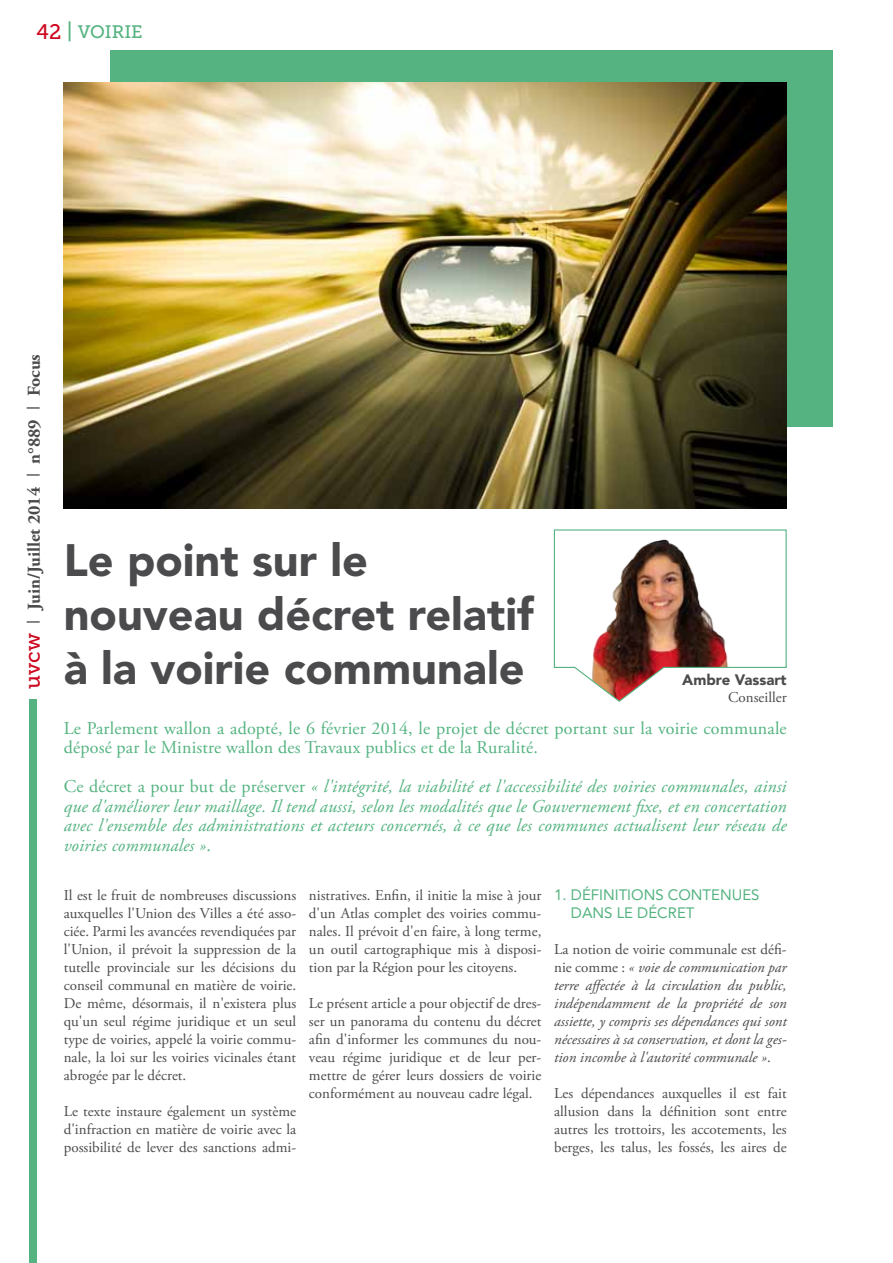
<style>
.page{position:relative;width:893px;height:1263px;background:#fff}
.page>*{position:absolute;margin:0;border:0;box-sizing:border-box;transform-origin:0 0}
.t1{font:900 45px/54px "Avenir";color:#4b4b4d}
.t2{font:21px "Museo Slab 500";color:#cd071e}
.t3{font:italic 18px/19.5px "Adobe Garamond Pro";letter-spacing:.01em;color:#54b380;text-align:justify}
.t4{font:18px/19.5px "Adobe Garamond Pro";letter-spacing:.01em;color:#54b380}
.t5{font:700 18px "Adobe Garamond Pro";color:#4b4b4d}
.t6{font:18px "Museo Slab 500";color:#54b380}
.t7{font:15px/18px "Adobe Garamond Pro";color:#4b4b4d;text-align:justify}
.t8{font:italic 15px/18px "Adobe Garamond Pro";color:#4b4b4d;text-align:justify}
.t9{font:15px/18px "Avenir";color:#54b380}
.t10{font:900 15px "Avenir";color:#4b4b4d}
.s1{font-size:21px}
.s2{font-family:"Museo Slab 500";font-weight:400;font-size:21px;color:#cd071e}
.s3{font-family:"Century Gothic";font-weight:400}
.s4{font-style:normal}
</style>
<div class="page">
<div style="left:30px;top:699px;width:7px;height:564px;background:#54b380"></div>
<div style="left:111px;top:50px;width:722px;height:376px;background:#54b380"></div>
<img style="left:64px;top:83px;width:722px;height:425px">
<img style="left:553px;top:529px;width:234px;height:173px">
<h2 class="t2" style="left:36px;top:20px;width:26px">42</h2>
<p class="t6" style="left:67px;top:21px;width:35px"><span class="s1">|</span> VOIRIE</p>
<p class="t5" style="left:24px;top:689px;width:336px;rotate:-90deg"><span class="s2">UVCW</span> <span class="s3">I</span> Juin/Juillet 2014 <span class="s3">I</span> n°889 <span class="s3">I</span> Focus</p>
<h1 class="t1" style="left:64px;top:533px;width:471px">Le point sur le nouveau décret relatif à la voirie communale</h1>
<p class="t4" style="left:64px;top:719px;width:724px">Le Parlement wallon a adopté, le 6 février 2014, le projet de décret portant sur la voirie communale déposé par le Ministre wallon des Travaux publics et de la Ruralité.</p>
<p class="t3" style="left:64px;top:777px;width:724px"><span class="s4">Ce décret a pour but de préserver</span> « l'intégrité, la viabilité et l'accessibilité des voiries communales, ainsi que d'améliorer leur maillage. Il tend aussi, selon les modalités que le Gouvernement fixe, et en concertation avec l'ensemble des administrations et acteurs concernés, à ce que les communes actualisent leur réseau de voiries communales »<span class="s4">.</span></p>
<p class="t10" style="left:682px;top:671px;width:106px">Ambre Vassart</p>
<p class="t7" style="left:728px;top:689px;width:60px">Conseiller</p>
<p class="t7" style="left:64px;top:887px;width:234px">Il est le fruit de nombreuses discussions auxquelles l'Union des Villes a été asso&shy;ciée. Parmi les avancées revendiquées par l'Union, il prévoit la suppression de la tutelle provinciale sur les décisions du conseil communal en matière de voirie.<br>De même, désormais, il n'existera plus qu'un seul régime juridique et un seul type de voiries, appelé la voirie commu&shy;nale, la loi sur les voiries vicinales étant abrogée par le décret.</p>
<p class="t7" style="left:64px;top:1103px;width:234px">Le texte instaure également un système d'infraction en matière de voirie avec la possibilité de lever des sanctions admi-</p>
<p class="t7" style="left:309px;top:887px;width:234px">nistratives. Enfin, il initie la mise à jour d'un Atlas complet des voiries commu&shy;nales. Il prévoit d'en faire, à long terme, un outil cartographique mis à disposi&shy;tion par la Région pour les citoyens.</p>
<p class="t7" style="left:309px;top:995px;width:234px">Le présent article a pour objectif de dres&shy;ser un panorama du contenu du décret afin d'informer les communes du nou&shy;veau régime juridique et de leur per&shy;mettre de gérer leurs dossiers de voirie conformément au nouveau cadre légal.</p>
<p class="t9" style="left:571px;top:886px;width:190px;text-indent:-17px">1. DÉFINITIONS CONTENU ES<br>DANS LE DÉCRET</p>
<p class="t8" style="left:554px;top:941px;width:234px"><span class="s4">La notion de voirie communale est défi&shy;nie comme :</span> « voie de communication par terre affectée à la circulation du public, indépendamment de la propriété de son assiette, y compris ses dépendances qui sont nécessaires à sa conservation, et dont la ges&shy;tion incombe à l'autorité communale »<span class="s4">.</span></p>
<p class="t7" style="left:554px;top:1085px;width:234px">Les dépendances auxquelles il est fait allusion dans la définition sont entre autres les trottoirs, les accotements, les berges, les talus, les fossés, les aires de</p>
</div>
